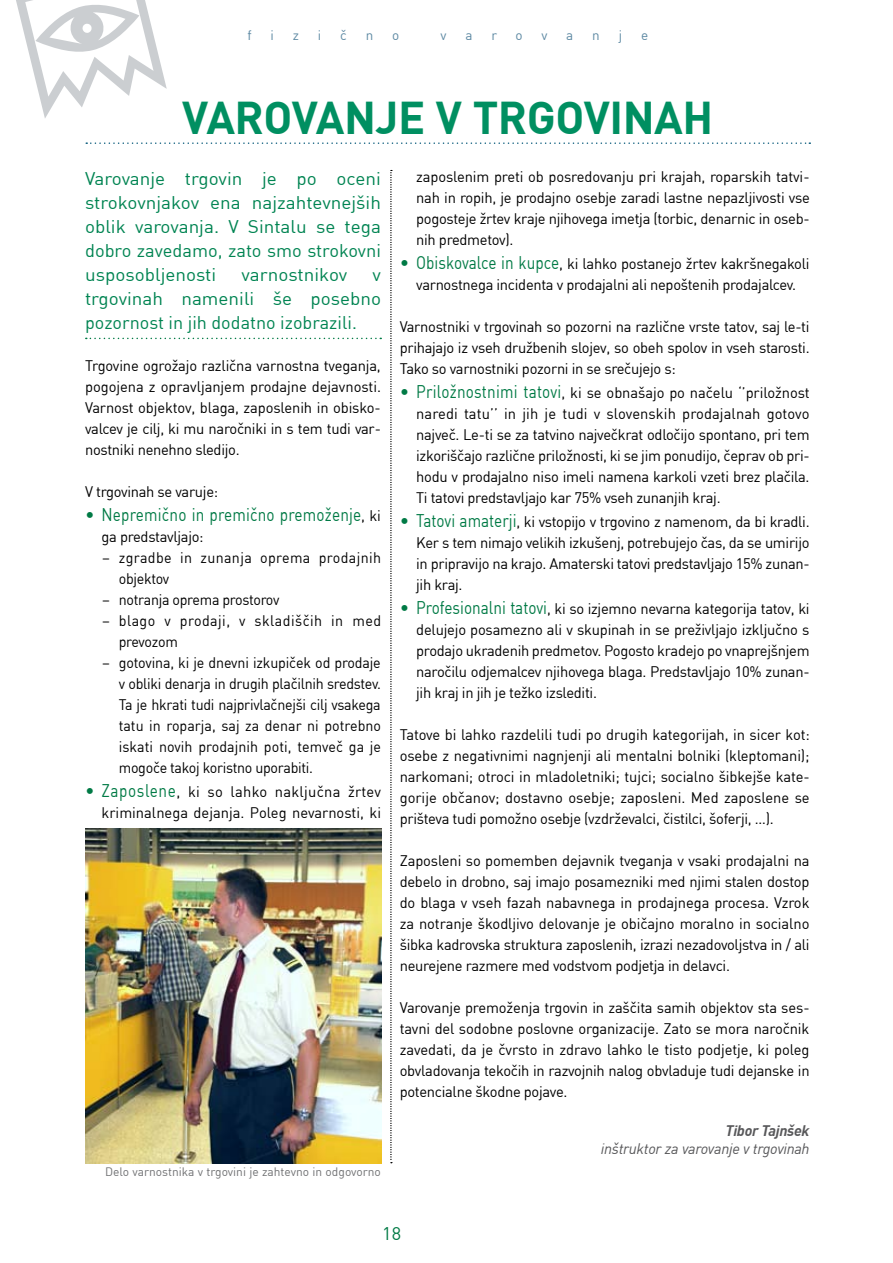
<style>
.page{position:relative;width:893px;height:1263px;background:#fff}
.page>*{position:absolute;margin:0;border:0;box-sizing:border-box;transform-origin:0 0}
.t1{font:700 45px "DINCE";letter-spacing:-.01em;color:#008f61}
.t2{font:18px/24px "DINCE";color:#008452;text-align:justify;scale:1.05 1}
.t3{font:18px "DINCE";letter-spacing:.01em;color:#007a45}
.t4{font:15px/21px "DINCE";letter-spacing:-.02em;color:#000;text-align:justify}
.t5{font:15px/21px "DINCE";letter-spacing:-.02em;color:#000;text-align:justify;scale:.95 1}
.t6{font:15px/21px "DINCE";color:#000}
.t7{font:italic 15px "DINCE";letter-spacing:-.02em;color:#58585a}
.t8{font:italic 700 15px "DINCE";letter-spacing:-.02em;color:#58585a}
.t9{font:13.5px "DINCE";color:#5d89a3}
.t10{font:12px "DINCE";color:#707173}
.s1{font-size:15px;color:#000}
.s2{font-size:18px;color:#007a45}
</style>
<div class="page">
<svg style="left:16px;top:0;width:151px;height:118px"></svg>
<svg style="left:86px;top:338px;width:295px;height:1px"></svg>
<svg style="left:86px;top:142px;width:724px;height:2px"></svg>
<svg style="left:391px;top:170px;width:1px;height:993px"></svg>
<img style="left:85px;top:828px;width:296px;height:335px">
<p class="t9" style="left:247px;top:27px;width:6px">f</p>
<p class="t9" style="left:270px;top:27px;width:5px">i</p>
<p class="t9" style="left:293px;top:27px;width:8px">z</p>
<p class="t9" style="left:318px;top:27px;width:5px">i</p>
<p class="t9" style="left:340px;top:27px;width:8px">č</p>
<p class="t9" style="left:366px;top:27px;width:9px">n</p>
<p class="t9" style="left:392px;top:27px;width:9px">o</p>
<p class="t9" style="left:441px;top:27px;width:8px">v</p>
<p class="t9" style="left:465px;top:27px;width:9px">a</p>
<p class="t9" style="left:491px;top:27px;width:7px">r</p>
<p class="t9" style="left:515px;top:27px;width:9px">o</p>
<p class="t9" style="left:541px;top:27px;width:8px">v</p>
<p class="t9" style="left:566px;top:27px;width:9px">a</p>
<p class="t9" style="left:592px;top:27px;width:9px">n</p>
<p class="t9" style="left:619px;top:27px;width:5px">j</p>
<p class="t9" style="left:641px;top:27px;width:9px">e</p>
<h1 class="t1" style="left:182px;top:88px;width:533px">VAROVANJE V TRGOVINAH</h1>
<p class="t2" style="left:85px;top:166px;width:283px">Varovanje trgovin je po oceni strokovnjakov ena najzahtevnejših oblik varovanja. V Sintalu se tega dobro zavedamo, zato smo strokovni usposobljenosti</p>
<p class="t2" style="left:242px;top:262px;width:102px">varnostnikov</p>
<p class="t2" style="left:85px;top:262px;width:283px;text-indent:287px">v trgovinah namenili še posebno pozornost in jih dodatno izobrazili.</p>
<p class="t4" style="left:85px;top:355px;width:297px">Trgovine ogrožajo različna varnostna tveganja, pogojena z opravljanjem prodajne dejavnosti.<br>Varnost objektov, blaga, zaposlenih in obisko&shy;valcev je cilj, ki mu naročniki in s tem tudi var&shy;nostniki nenehno sledijo.</p>
<p class="t4" style="left:85px;top:481px;width:135px">V trgovinah se varuje:</p>
<p class="t3" style="left:85px;top:503px;width:297px">• Nepremično in premično premoženje<span class="s1">, ki</span></p>
<p class="t4" style="left:119px;top:526px;width:264px;text-align:left;text-indent:-17px">ga predstavljajo:<br>zgradbe in zunanja oprema prodajnih objektov<br>notranja oprema prostorov<br>blago v prodaji, v skladiščih in med prevozom<br>gotovina, ki je dnevni izkupiček od prodaje v obliki denarja in drugih plačilnih sredstev.<br>Ta je hkrati tudi najprivlačnejši cilj vsakega tatu in roparja, saj za denar ni potrebno iskati novih prodajnih poti, temveč ga je mogoče takoj koristno uporabiti.</p>
<p class="t6" style="left:102px;top:781px;width:281px"><span class="s2">Zaposlene</span>, ki so lahko naključna žrtev kriminalnega dejanja. Poleg nevarnosti, ki</p>
<p class="t4" style="left:102px;top:547px;width:9px">–</p>
<p class="t4" style="left:102px;top:589px;width:9px">– –</p>
<p class="t4" style="left:102px;top:652px;width:9px">–</p>
<p class="t3" style="left:85px;top:779px;width:11px">•</p>
<p class="t10" style="left:105px;top:1164px;width:277px">Delo varnostnika v trgovini je zahtevno in odgovorno</p>
<p class="t4" style="left:416px;top:166px;width:395px">zaposlenim preti ob posredovanju pri krajah, roparskih tatvi&shy;nah in ropih, je prodajno osebje zaradi lastne nepazljivosti vse pogosteje žrtev kraje njihovega imetja (torbic, denarnic in oseb&shy;nih predmetov).</p>
<p class="t4" style="left:416px;top:253px;width:395px"><span class="s2">Obiskovalce in kupce</span>, ki lahko postanejo žrtev kakršnegakoli varnostnega incidenta v prodajalni ali nepoštenih prodajalcev.</p>
<p class="t4" style="left:400px;top:316px;width:411px">Varnostniki v trgovinah so pozorni na različne vrste tatov, saj le-ti prihajajo iz vseh družbenih slojev, so obeh spolov in vseh starosti.<br>Tako so varnostniki pozorni in se srečujejo s:</p>
<p class="t5" style="left:416px;top:382px;width:416px"><span class="s2">Priložnostnimi tatovi</span>, ki se obnašajo po načelu ‘’priložnost naredi tatu’’ in jih je tudi v slovenskih prodajalnah gotovo največ. Le-ti se za tatvino največkrat odločijo spontano, pri tem izkoriščajo različne priložnosti, ki se jim ponudijo, čeprav ob pri&shy;hodu v prodajalno niso imeli namena karkoli vzeti brez plačila.<br>Ti tatovi predstavljajo kar 75% vseh zunanjih kraj.</p>
<p class="t5" style="left:416px;top:511px;width:416px"><span class="s2">Tatovi amaterji</span>, ki vstopijo v trgovino z namenom, da bi kradli.<br>Ker s tem nimajo velikih izkušenj, potrebujejo čas, da se umirijo in pripravijo na krajo. Amaterski tatovi predstavljajo 15% zunan&shy;jih kraj.</p>
<p class="t5" style="left:416px;top:598px;width:416px"><span class="s2">Profesionalni tatovi</span>, ki so izjemno nevarna kategorija tatov, ki delujejo posamezno ali v skupinah in se preživljajo izključno s prodajo ukradenih predmetov. Pogosto kradejo po vnaprejšnjem naročilu odjemalcev njihovega blaga. Predstavljajo 10% zunan&shy;jih kraj in jih je težko izslediti.</p>
<p class="t4" style="left:400px;top:724px;width:412px">Tatove bi lahko razdelili tudi po drugih kategorijah, in sicer kot: osebe z negativnimi nagnjenji ali mentalni bolniki (kleptomani); narkomani; otroci in mladoletniki; tujci; socialno šibkejše kate&shy;gorije občanov; dostavno osebje; zaposleni. Med zaposlene se prišteva tudi pomožno osebje (vzdrževalci, čistilci, šoferji, …).</p>
<p class="t4" style="left:400px;top:850px;width:411px">Zaposleni so pomemben dejavnik tveganja v vsaki prodajalni na debelo in drobno, saj imajo posamezniki med njimi stalen dostop do blaga v vseh fazah nabavnega in prodajnega procesa. Vzrok za notranje škodljivo delovanje je običajno moralno in socialno šibka kadrovska struktura zaposlenih, izrazi nezadovoljstva in / ali neurejene razmere med vodstvom podjetja in delavci.</p>
<p class="t4" style="left:400px;top:997px;width:411px">Varovanje premoženja trgovin in zaščita samih objektov sta ses&shy;tavni del sodobne poslovne organizacije. Zato se mora naročnik zavedati, da je čvrsto in zdravo lahko le tisto podjetje, ki poleg obvladovanja tekočih in razvojnih nalog obvladuje tudi dejanske in potencialne škodne pojave.</p>
<p class="t8" style="left:725px;top:1121px;width:86px">Tibor Tajnšek</p>
<p class="t7" style="left:601px;top:1140px;width:210px">inštruktor za varovanje v trgovinah</p>
<p class="t3" style="left:400px;top:251px;width:11px">•</p>
<p class="t3" style="left:400px;top:380px;width:11px">•</p>
<p class="t3" style="left:400px;top:509px;width:11px">•</p>
<p class="t3" style="left:400px;top:596px;width:11px">•</p>
<p class="t3" style="left:382px;top:1222px;width:20px">18</p>
</div>
